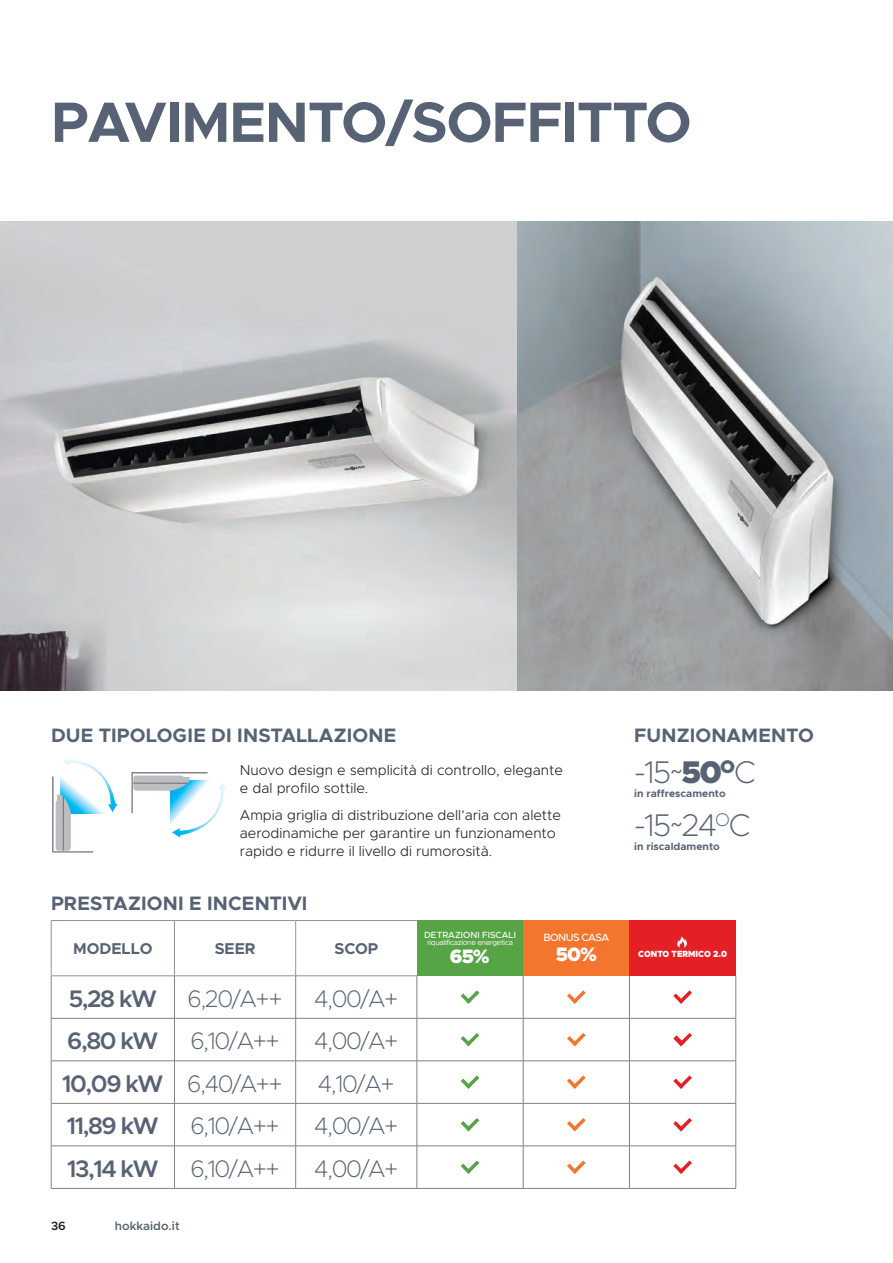
<style>
.page{position:relative;width:893px;height:1263px;background:#fff}
.page>*{position:absolute;margin:0;border:0;box-sizing:border-box;transform-origin:0 0}
.t1{font:700 57px "Metropolis";letter-spacing:-.02em;color:#576374}
.t2{font:200 31.5px "Metropolis";color:#576374}
.t3{font:200 24px "Metropolis";letter-spacing:-.06em;color:#576374}
.t4{font:600 24px "Metropolis";letter-spacing:-.06em;color:#576374}
.t5{font:700 19.5px "Metropolis";letter-spacing:.005em;color:#576374}
.t6{font:900 19.5px "Metropolis";color:#fff}
.t7{font:700 15.75px "Metropolis";color:#576374}
.t8{font:300 14.25px/18px "Metropolis";color:#231f20}
.t9{font:600 12px "Metropolis";color:#576374}
.t10{font:600 12px "Metropolis";color:#231f20}
.t11{font:700 10.5px "Metropolis";color:#576374}
.t12{font:500 10.5px "Metropolis";letter-spacing:-.05em;color:#fff}
.t13{font:500 9px "Metropolis";color:#fff}
.t14{font:900 9px "Metropolis";color:#fff;scale:.93 1}
.t15{font:7.5px "Metropolis";letter-spacing:-.04em;color:#fff}
.s1{font-weight:900}
.s2{font-weight:600}
</style>
<div class="page">
<img style="left:0;top:221px;width:518px;height:470px">
<img style="left:518px;top:221px;width:375px;height:470px">
<div style="left:417px;top:920px;width:106px;height:56px;background:#56a445"></div>
<div style="left:523px;top:920px;width:106px;height:56px;background:#f3752e"></div>
<div style="left:629px;top:920px;width:107px;height:56px;background:#e41f25"></div>
<hr style="left:51px;top:976px;width:1px;height:42px;background:#808285">
<hr style="left:51px;top:1018px;width:1px;height:43px;background:#808285">
<hr style="left:51px;top:1061px;width:1px;height:42px;background:#808285">
<hr style="left:51px;top:1103px;width:1px;height:43px;background:#808285">
<hr style="left:51px;top:1146px;width:1px;height:42px;background:#808285">
<hr style="left:51px;top:920px;width:123px;height:1px;background:#8d939f">
<hr style="left:51px;top:921px;width:1px;height:55px;background:#8d939f">
<hr style="left:174px;top:920px;width:122px;height:1px;background:#8d939f">
<hr style="left:296px;top:920px;width:121px;height:1px;background:#8d939f">
<hr style="left:51px;top:975px;width:123px;height:1px;background:#8d939f">
<hr style="left:174px;top:975px;width:122px;height:1px;background:#8d939f">
<hr style="left:296px;top:975px;width:121px;height:1px;background:#8d939f">
<hr style="left:174px;top:921px;width:1px;height:55px;background:#8d939f">
<hr style="left:295px;top:921px;width:1px;height:55px;background:#8d939f">
<hr style="left:51px;top:1018px;width:123px;height:1px;background:#808285">
<hr style="left:174px;top:1018px;width:122px;height:1px;background:#808285">
<hr style="left:296px;top:1018px;width:121px;height:1px;background:#808285">
<hr style="left:417px;top:1018px;width:106px;height:1px;background:#808285">
<hr style="left:523px;top:1018px;width:106px;height:1px;background:#808285">
<hr style="left:629px;top:1018px;width:107px;height:1px;background:#808285">
<hr style="left:51px;top:1060px;width:123px;height:1px;background:#808285">
<hr style="left:174px;top:1060px;width:122px;height:1px;background:#808285">
<hr style="left:296px;top:1060px;width:121px;height:1px;background:#808285">
<hr style="left:417px;top:1060px;width:106px;height:1px;background:#808285">
<hr style="left:523px;top:1060px;width:106px;height:1px;background:#808285">
<hr style="left:629px;top:1060px;width:107px;height:1px;background:#808285">
<hr style="left:51px;top:1103px;width:123px;height:1px;background:#808285">
<hr style="left:174px;top:1103px;width:122px;height:1px;background:#808285">
<hr style="left:296px;top:1103px;width:121px;height:1px;background:#808285">
<hr style="left:417px;top:1103px;width:106px;height:1px;background:#808285">
<hr style="left:523px;top:1103px;width:106px;height:1px;background:#808285">
<hr style="left:629px;top:1103px;width:107px;height:1px;background:#808285">
<hr style="left:51px;top:1146px;width:123px;height:1px;background:#808285">
<hr style="left:174px;top:1146px;width:122px;height:1px;background:#808285">
<hr style="left:296px;top:1146px;width:121px;height:1px;background:#808285">
<hr style="left:417px;top:1146px;width:106px;height:1px;background:#808285">
<hr style="left:523px;top:1146px;width:106px;height:1px;background:#808285">
<hr style="left:629px;top:1146px;width:107px;height:1px;background:#808285">
<hr style="left:51px;top:1188px;width:123px;height:1px;background:#808285">
<hr style="left:174px;top:1188px;width:122px;height:1px;background:#808285">
<hr style="left:296px;top:1188px;width:121px;height:1px;background:#808285">
<hr style="left:417px;top:1188px;width:106px;height:1px;background:#808285">
<hr style="left:523px;top:1188px;width:106px;height:1px;background:#808285">
<hr style="left:629px;top:1188px;width:107px;height:1px;background:#808285">
<hr style="left:174px;top:976px;width:1px;height:42px;background:#808285">
<hr style="left:295px;top:976px;width:1px;height:42px;background:#808285">
<hr style="left:417px;top:976px;width:1px;height:42px;background:#808285">
<hr style="left:523px;top:976px;width:1px;height:42px;background:#808285">
<hr style="left:629px;top:976px;width:1px;height:42px;background:#808285">
<hr style="left:174px;top:1018px;width:1px;height:43px;background:#808285">
<hr style="left:295px;top:1018px;width:1px;height:43px;background:#808285">
<hr style="left:417px;top:1018px;width:1px;height:43px;background:#808285">
<hr style="left:523px;top:1018px;width:1px;height:43px;background:#808285">
<hr style="left:629px;top:1018px;width:1px;height:43px;background:#808285">
<hr style="left:174px;top:1061px;width:1px;height:42px;background:#808285">
<hr style="left:295px;top:1061px;width:1px;height:42px;background:#808285">
<hr style="left:417px;top:1061px;width:1px;height:42px;background:#808285">
<hr style="left:523px;top:1061px;width:1px;height:42px;background:#808285">
<hr style="left:629px;top:1061px;width:1px;height:42px;background:#808285">
<hr style="left:174px;top:1103px;width:1px;height:43px;background:#808285">
<hr style="left:295px;top:1103px;width:1px;height:43px;background:#808285">
<hr style="left:417px;top:1103px;width:1px;height:43px;background:#808285">
<hr style="left:523px;top:1103px;width:1px;height:43px;background:#808285">
<hr style="left:629px;top:1103px;width:1px;height:43px;background:#808285">
<hr style="left:174px;top:1146px;width:1px;height:42px;background:#808285">
<hr style="left:295px;top:1146px;width:1px;height:42px;background:#808285">
<hr style="left:417px;top:1146px;width:1px;height:42px;background:#808285">
<hr style="left:523px;top:1146px;width:1px;height:42px;background:#808285">
<hr style="left:629px;top:1146px;width:1px;height:42px;background:#808285">
<hr style="left:735px;top:976px;width:1px;height:42px;background:#808285">
<hr style="left:735px;top:1018px;width:1px;height:43px;background:#808285">
<hr style="left:735px;top:1061px;width:1px;height:42px;background:#808285">
<hr style="left:735px;top:1103px;width:1px;height:43px;background:#808285">
<hr style="left:735px;top:1146px;width:1px;height:42px;background:#808285">
<svg style="left:677px;top:936px;width:10px;height:12px"></svg>
<svg style="left:461px;top:990px;width:18px;height:14px"></svg>
<svg style="left:567px;top:990px;width:19px;height:14px"></svg>
<svg style="left:673px;top:990px;width:19px;height:14px"></svg>
<svg style="left:461px;top:1033px;width:18px;height:13px"></svg>
<svg style="left:567px;top:1033px;width:19px;height:13px"></svg>
<svg style="left:673px;top:1033px;width:19px;height:13px"></svg>
<svg style="left:461px;top:1075px;width:18px;height:14px"></svg>
<svg style="left:567px;top:1075px;width:19px;height:14px"></svg>
<svg style="left:673px;top:1075px;width:19px;height:14px"></svg>
<svg style="left:461px;top:1118px;width:18px;height:13px"></svg>
<svg style="left:567px;top:1118px;width:19px;height:13px"></svg>
<svg style="left:673px;top:1118px;width:19px;height:13px"></svg>
<svg style="left:461px;top:1160px;width:18px;height:14px"></svg>
<svg style="left:567px;top:1160px;width:19px;height:14px"></svg>
<svg style="left:673px;top:1160px;width:19px;height:14px"></svg>
<svg style="left:131px;top:772px;width:95px;height:65px"></svg>
<svg style="left:52px;top:759px;width:66px;height:94px"></svg>
<h1 class="t1" style="left:51px;top:86px;width:642px">PAVIMENTO/SOFFITTO</h1>
<h3 class="t5" style="left:51px;top:723px;width:347px">DUE TIPOLOGIE DI INSTALLAZIONE</h3>
<p class="t8" style="left:240px;top:761px;width:324px">Nuovo design e semplicità di controllo, elegante e dal profilo sottile.</p>
<p class="t8" style="left:240px;top:805px;width:322px">Ampia griglia di distribuzione dell’aria con alette aerodinamiche per garantire un funzionamento rapido e ridurre il livello di rumorosità.</p>
<h3 class="t5" style="left:51px;top:891px;width:258px">PRESTAZIONI E INCENTIVI</h3>
<h3 class="t5" style="left:634px;top:723px;width:181px">FUNZIONAMENTO</h3>
<h2 class="t2" style="left:634px;top:753px;width:123px">-15~<span class="s1">50</span><sup>O</sup>C</h2>
<p class="t11" style="left:634px;top:786px;width:93px">in raffrescamento</p>
<h2 class="t2" style="left:634px;top:806px;width:118px">-15~24<sup>O</sup>C</h2>
<p class="t11" style="left:634px;top:839px;width:87px">in riscaldamento</p>
<p class="t7" style="left:73px;top:939px;width:81px">MODELLO</p>
<p class="t7" style="left:215px;top:939px;width:42px">SEER</p>
<p class="t7" style="left:334px;top:939px;width:45px">SCOP</p>
<h3 class="t4" style="left:69px;top:983px;width:90px">5,28 kW</h3>
<h3 class="t3" style="left:188px;top:983px;width:97px">6,20/A++</h3>
<h3 class="t3" style="left:314px;top:983px;width:86px">4,00/A+</h3>
<h3 class="t4" style="left:67px;top:1026px;width:93px">6,80 kW</h3>
<h3 class="t3" style="left:190px;top:1026px;width:91px">6,10/A++</h3>
<h3 class="t3" style="left:314px;top:1026px;width:86px">4,00/A+</h3>
<h3 class="t3" style="left:62px;top:1068px;width:222px"><span class="s2">10,09 kW</span> 6,40/A++</h3>
<h3 class="t3" style="left:318px;top:1068px;width:78px">4,10/A+</h3>
<h3 class="t4" style="left:67px;top:1111px;width:93px">11,89 kW</h3>
<h3 class="t3" style="left:190px;top:1111px;width:91px">6,10/A++</h3>
<h3 class="t3" style="left:314px;top:1111px;width:86px">4,00/A+</h3>
<h3 class="t4" style="left:67px;top:1153px;width:93px">13,14 kW</h3>
<h3 class="t3" style="left:190px;top:1153px;width:91px">6,10/A++</h3>
<h3 class="t3" style="left:314px;top:1153px;width:86px">4,00/A+</h3>
<p class="t10" style="left:51px;top:1218px;width:16px">36</p>
<p class="t9" style="left:115px;top:1218px;width:66px">hokkaido.it</p>
<p class="t13" style="left:424px;top:929px;width:93px">DETRAZIONI FISCALI</p>
<p class="t15" style="left:427px;top:938px;width:88px">riqualificazione energetica</p>
<h3 class="t6" style="left:450px;top:943px;width:41px">65%</h3>
<p class="t14" style="left:638px;top:948px;width:97px">CONTO TERMICO 2.0</p>
<p class="t12" style="left:544px;top:931px;width:68px">BONUS CASA</p>
<h3 class="t6" style="left:556px;top:942px;width:43px">50%</h3>
</div>
